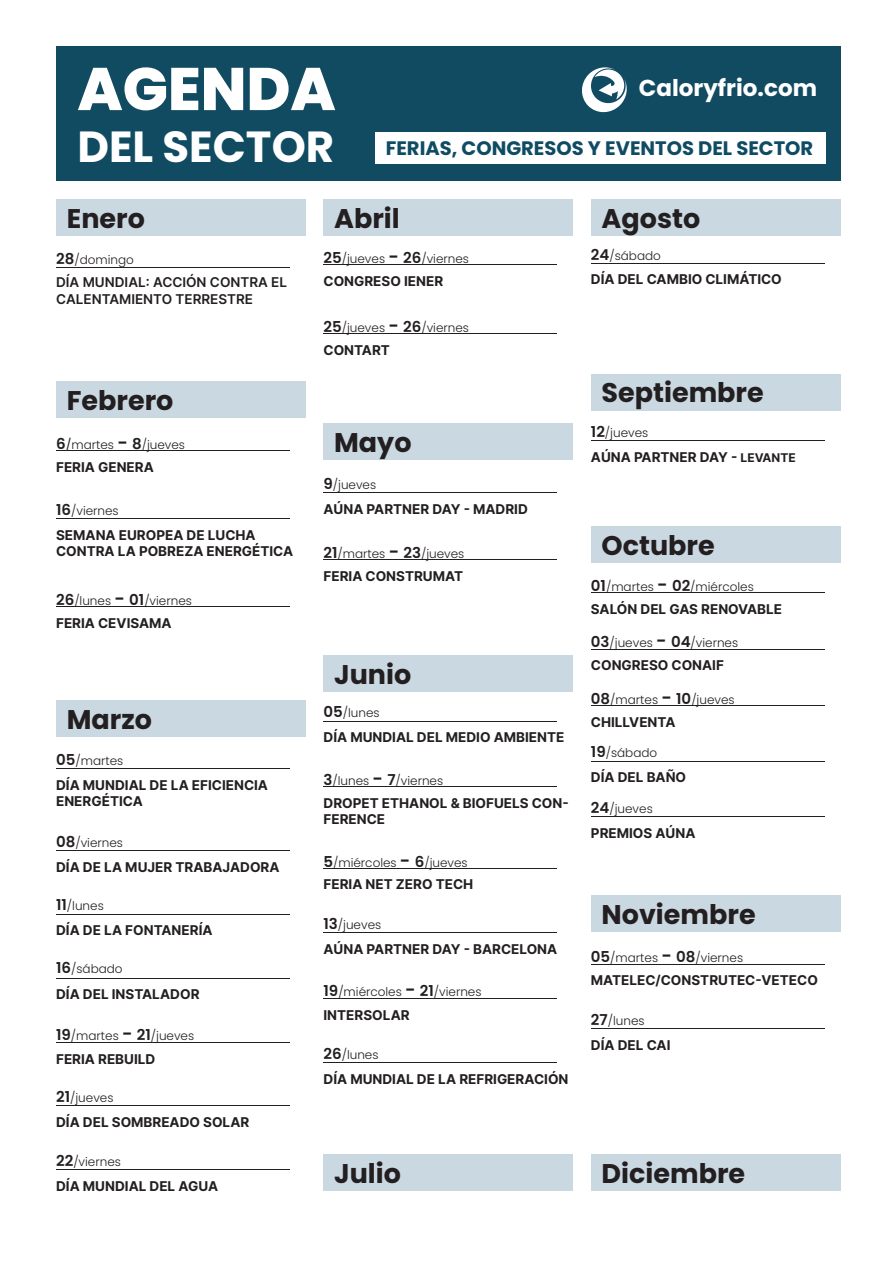
<style>
.page{position:relative;width:893px;height:1263px;background:#fff}
.page>*{position:absolute;margin:0;border:0;box-sizing:border-box;transform-origin:0 0}
.t1{font:800 60px "Poppins";color:#fff}
.t2{font:700 43.5px "Poppins";color:#fff}
.t3{font:700 27px "Poppins";color:#231f20}
.t4{font:700 23.1px "Poppins";color:#fff}
.t5{font:700 19.5px "Poppins";color:#0f4c63}
.t6{font:13.5px/16.2px "Inter";color:#231f20}
.t7{font:300 12px "Poppins";color:#231f20}
.s1{font-weight:600;font-size:15px}
.s2{font-weight:400}
.s3{font-weight:600;font-size:18px}
.s4{font-size:12px}
</style>
<div class="page">
<div style="left:56px;top:199px;width:250px;height:36px;background:#cad8e2"></div>
<div style="left:56px;top:381px;width:250px;height:36px;background:#cad8e2"></div>
<div style="left:324px;top:424px;width:249px;height:36px;background:#cad8e2"></div>
<div style="left:324px;top:199px;width:249px;height:36px;background:#cad8e2"></div>
<div style="left:591px;top:374px;width:249px;height:36px;background:#cad8e2"></div>
<div style="left:591px;top:527px;width:249px;height:36px;background:#cad8e2"></div>
<div style="left:591px;top:896px;width:249px;height:36px;background:#cad8e2"></div>
<div style="left:591px;top:1154px;width:249px;height:36px;background:#cad8e2"></div>
<div style="left:56px;top:701px;width:250px;height:36px;background:#cad8e2"></div>
<div style="left:324px;top:655px;width:249px;height:36px;background:#cad8e2"></div>
<div style="left:324px;top:1154px;width:249px;height:36px;background:#cad8e2"></div>
<div style="left:591px;top:199px;width:249px;height:36px;background:#cad8e2"></div>
<div style="left:56px;top:47px;width:785px;height:134px;background:#114b62"></div>
<div style="left:375px;top:132px;width:451px;height:31px;background:#fff"></div>
<hr style="left:56px;top:267px;width:234px;height:1px;background:#231f20">
<hr style="left:56px;top:518px;width:234px;height:1px;background:#231f20">
<hr style="left:56px;top:450px;width:234px;height:1px;background:#231f20">
<hr style="left:56px;top:607px;width:234px;height:1px;background:#231f20">
<hr style="left:56px;top:768px;width:234px;height:1px;background:#231f20">
<hr style="left:56px;top:851px;width:234px;height:1px;background:#231f20">
<hr style="left:56px;top:914px;width:234px;height:1px;background:#231f20">
<hr style="left:56px;top:978px;width:234px;height:1px;background:#231f20">
<hr style="left:56px;top:1169px;width:234px;height:1px;background:#231f20">
<hr style="left:56px;top:1105px;width:234px;height:1px;background:#231f20">
<hr style="left:56px;top:1042px;width:234px;height:1px;background:#231f20">
<hr style="left:324px;top:559px;width:233px;height:1px;background:#231f20">
<hr style="left:324px;top:492px;width:233px;height:1px;background:#231f20">
<hr style="left:324px;top:932px;width:233px;height:1px;background:#231f20">
<hr style="left:324px;top:998px;width:233px;height:1px;background:#231f20">
<hr style="left:324px;top:333px;width:233px;height:1px;background:#231f20">
<hr style="left:324px;top:264px;width:233px;height:1px;background:#231f20">
<hr style="left:591px;top:592px;width:234px;height:1px;background:#231f20">
<hr style="left:591px;top:705px;width:234px;height:1px;background:#231f20">
<hr style="left:591px;top:649px;width:234px;height:1px;background:#231f20">
<hr style="left:591px;top:816px;width:234px;height:1px;background:#231f20">
<hr style="left:591px;top:761px;width:234px;height:1px;background:#231f20">
<hr style="left:591px;top:964px;width:234px;height:1px;background:#231f20">
<hr style="left:591px;top:1028px;width:234px;height:1px;background:#231f20">
<hr style="left:324px;top:721px;width:233px;height:1px;background:#231f20">
<hr style="left:324px;top:868px;width:233px;height:1px;background:#231f20">
<hr style="left:324px;top:786px;width:233px;height:1px;background:#231f20">
<hr style="left:324px;top:1062px;width:233px;height:1px;background:#231f20">
<hr style="left:591px;top:263px;width:234px;height:1px;background:#231f20">
<hr style="left:591px;top:440px;width:234px;height:1px;background:#231f20">
<svg style="left:582px;top:67px;width:45px;height:46px"></svg>
<p class="t1" style="left:77px;top:54px;width:260px">AGENDA</p>
<p class="t2" style="left:77px;top:122px;width:258px">DEL SECTOR</p>
<p class="t5" style="left:386px;top:137px;width:429px">FERIAS, CONGRESOS Y EVENTOS DEL SECTOR</p>
<h3 class="t4" style="left:639px;top:75px;width:180px">Caloryfrio.com</h3>
<p class="t3" style="left:67px;top:203px;width:80px">Enero</p>
<p class="t7" style="left:56px;top:252px;width:79px"><span class="s1">28</span>/domingo</p>
<p class="t6" style="left:56px;top:274px;width:233px">DÍA MUNDIAL: ACCIÓN CONTRA EL<br>CALENTAMIENTO TERRESTRE</p>
<p class="t3" style="left:67px;top:384px;width:108px">Febrero</p>
<p class="t7" style="left:56px;top:438px;width:130px"><span class="s1">6</span><span class="s2">/</span>martes <span class="s3">-</span> <span class="s1">8</span>/jueves</p>
<p class="t6" style="left:56px;top:459px;width:99px">FERIA GENERA</p>
<p class="t7" style="left:56px;top:503px;width:64px"><span class="s1">16</span>/viernes</p>
<p class="t6" style="left:56px;top:526px;width:201px">SEMANA EUROPEA DE LUCHA</p>
<p class="t6" style="left:56px;top:542px;width:239px">CONTRA LA POBREZA ENERGÉTICA</p>
<p class="t7" style="left:56px;top:594px;width:137px"><span class="s1">26</span>/lunes <span class="s3">-</span> <span class="s1">01</span>/viernes</p>
<p class="t6" style="left:56px;top:615px;width:117px">FERIA CEVISAMA</p>
<p class="t3" style="left:67px;top:704px;width:87px">Marzo</p>
<p class="t7" style="left:56px;top:754px;width:69px"><span class="s1">05</span>/martes</p>
<p class="t6" style="left:56px;top:777px;width:213px">DÍA MUNDIAL DE LA EFICIENCIA</p>
<p class="t6" style="left:56px;top:793px;width:88px">ENERGÉTICA</p>
<p class="t7" style="left:56px;top:836px;width:68px"><span class="s1">08</span>/viernes</p>
<p class="t6" style="left:56px;top:859px;width:225px">DÍA DE LA MUJER TRABAJADORA</p>
<p class="t7" style="left:56px;top:899px;width:49px"><span class="s1">11</span>/lunes</p>
<p class="t6" style="left:56px;top:922px;width:158px">DÍA DE LA FONTANERÍA</p>
<p class="t7" style="left:56px;top:962px;width:68px"><span class="s1">16</span>/sábado</p>
<p class="t6" style="left:56px;top:986px;width:145px">DÍA DEL INSTALADOR</p>
<p class="t7" style="left:56px;top:1029px;width:140px"><span class="s1">19</span>/martes <span class="s3">-</span> <span class="s1">21</span>/jueves</p>
<p class="t6" style="left:56px;top:1051px;width:101px">FERIA REBUILD</p>
<p class="t7" style="left:56px;top:1091px;width:59px"><span class="s1">21</span>/jueves</p>
<p class="t6" style="left:56px;top:1114px;width:195px">DÍA DEL SOMBREADO SOLAR</p>
<p class="t7" style="left:56px;top:1154px;width:66px"><span class="s1">22</span>/viernes</p>
<p class="t6" style="left:56px;top:1177px;width:164px">DÍA MUNDIAL DEL AGUA</p>
<p class="t3" style="left:334px;top:203px;width:67px">Abril</p>
<p class="t7" style="left:324px;top:252px;width:147px"><span class="s1">25</span>/jueves <span class="s3">-</span> <span class="s1">26</span>/viernes</p>
<p class="t6" style="left:324px;top:272px;width:121px">CONGRESO IENER</p>
<p class="t7" style="left:324px;top:321px;width:147px"><span class="s1">25</span>/jueves <span class="s3">-</span> <span class="s1">26</span>/viernes</p>
<p class="t6" style="left:324px;top:341px;width:68px">CONTART</p>
<p class="t3" style="left:334px;top:427px;width:79px">Mayo</p>
<p class="t7" style="left:324px;top:477px;width:54px"><span class="s1">9</span>/jueves</p>
<p class="t6" style="left:324px;top:500px;width:206px">AÚNA PARTNER DAY - MADRID</p>
<p class="t7" style="left:324px;top:546px;width:142px"><span class="s1">21</span>/martes <span class="s3">-</span> <span class="s1">23</span>/jueves</p>
<p class="t6" style="left:324px;top:567px;width:141px">FERIA CONSTRUMAT</p>
<p class="t3" style="left:334px;top:658px;width:79px">Junio</p>
<p class="t7" style="left:324px;top:706px;width:58px"><span class="s1">05</span>/lunes</p>
<p class="t6" style="left:324px;top:729px;width:242px">DÍA MUNDIAL DEL MEDIO AMBIENTE</p>
<p class="t7" style="left:324px;top:774px;width:121px"><span class="s1">3</span>/lunes <span class="s3">-</span> <span class="s1">7</span>/viernes</p>
<p class="t6" style="left:324px;top:794px;width:247px">DROPET ETHANOL &amp; BIOFUELS CON-<br>FERENCE</p>
<p class="t7" style="left:324px;top:855px;width:146px"><span class="s1">5</span>/miércoles <span class="s3">-</span> <span class="s1">6</span>/jueves</p>
<p class="t6" style="left:324px;top:876px;width:151px">FERIA NET ZERO TECH</p>
<p class="t7" style="left:324px;top:918px;width:59px"><span class="s1">13</span>/jueves</p>
<p class="t6" style="left:324px;top:940px;width:235px">AÚNA PARTNER DAY - BARCELONA</p>
<p class="t7" style="left:324px;top:985px;width:160px"><span class="s1">19</span>/miércoles <span class="s3">-</span> <span class="s1">21</span>/viernes</p>
<p class="t6" style="left:324px;top:1006px;width:88px">INTERSOLAR</p>
<p class="t7" style="left:324px;top:1048px;width:57px"><span class="s1">26</span>/lunes</p>
<p class="t6" style="left:324px;top:1070px;width:246px">DÍA MUNDIAL DE LA REFRIGERACIÓN</p>
<p class="t3" style="left:602px;top:203px;width:100px">Agosto</p>
<p class="t7" style="left:591px;top:249px;width:72px"><span class="s1">24</span>/sábado</p>
<p class="t6" style="left:591px;top:271px;width:192px">DÍA DEL CAMBIO CLIMÁTICO</p>
<p class="t3" style="left:602px;top:377px;width:164px">Septiembre</p>
<p class="t7" style="left:591px;top:425px;width:59px"><span class="s1">12</span>/jueves</p>
<p class="t6" style="left:591px;top:448px;width:206px">AÚNA PARTNER DAY - <span class="s4">LEVANTE</span></p>
<p class="t3" style="left:602px;top:530px;width:115px">Octubre</p>
<p class="t7" style="left:591px;top:580px;width:164px"><span class="s1">01</span>/martes <span class="s3">-</span> <span class="s1">02</span>/miércoles</p>
<p class="t6" style="left:591px;top:600px;width:193px">SALÓN DEL GAS RENOVABLE</p>
<p class="t7" style="left:591px;top:636px;width:149px"><span class="s1">03</span>/jueves <span class="s3">-</span> <span class="s1">04</span>/viernes</p>
<p class="t6" style="left:591px;top:657px;width:134px">CONGRESO CONAIF</p>
<p class="t7" style="left:591px;top:693px;width:145px"><span class="s1">08</span>/martes <span class="s3">-</span> <span class="s1">10</span>/jueves</p>
<p class="t6" style="left:591px;top:713px;width:86px">CHILLVENTA</p>
<p class="t7" style="left:591px;top:746px;width:68px"><span class="s1">19</span>/sábado</p>
<p class="t6" style="left:591px;top:769px;width:97px">DÍA DEL BAÑO</p>
<p class="t7" style="left:591px;top:801px;width:63px"><span class="s1">24</span>/jueves</p>
<p class="t6" style="left:591px;top:824px;width:106px">PREMIOS AÚNA</p>
<p class="t3" style="left:602px;top:899px;width:156px">Noviembre</p>
<p class="t7" style="left:591px;top:951px;width:154px"><span class="s1">05</span>/martes <span class="s3">-</span> <span class="s1">08</span>/viernes</p>
<p class="t6" style="left:591px;top:972px;width:228px">MATELEC/CONSTRUTEC-VETECO</p>
<p class="t7" style="left:591px;top:1014px;width:55px"><span class="s1">27</span>/lunes</p>
<p class="t6" style="left:591px;top:1036px;width:81px">DÍA DEL CAI</p>
<p class="t3" style="left:334px;top:1158px;width:68px">Julio</p>
<p class="t3" style="left:602px;top:1158px;width:145px">Diciembre</p>
</div>
